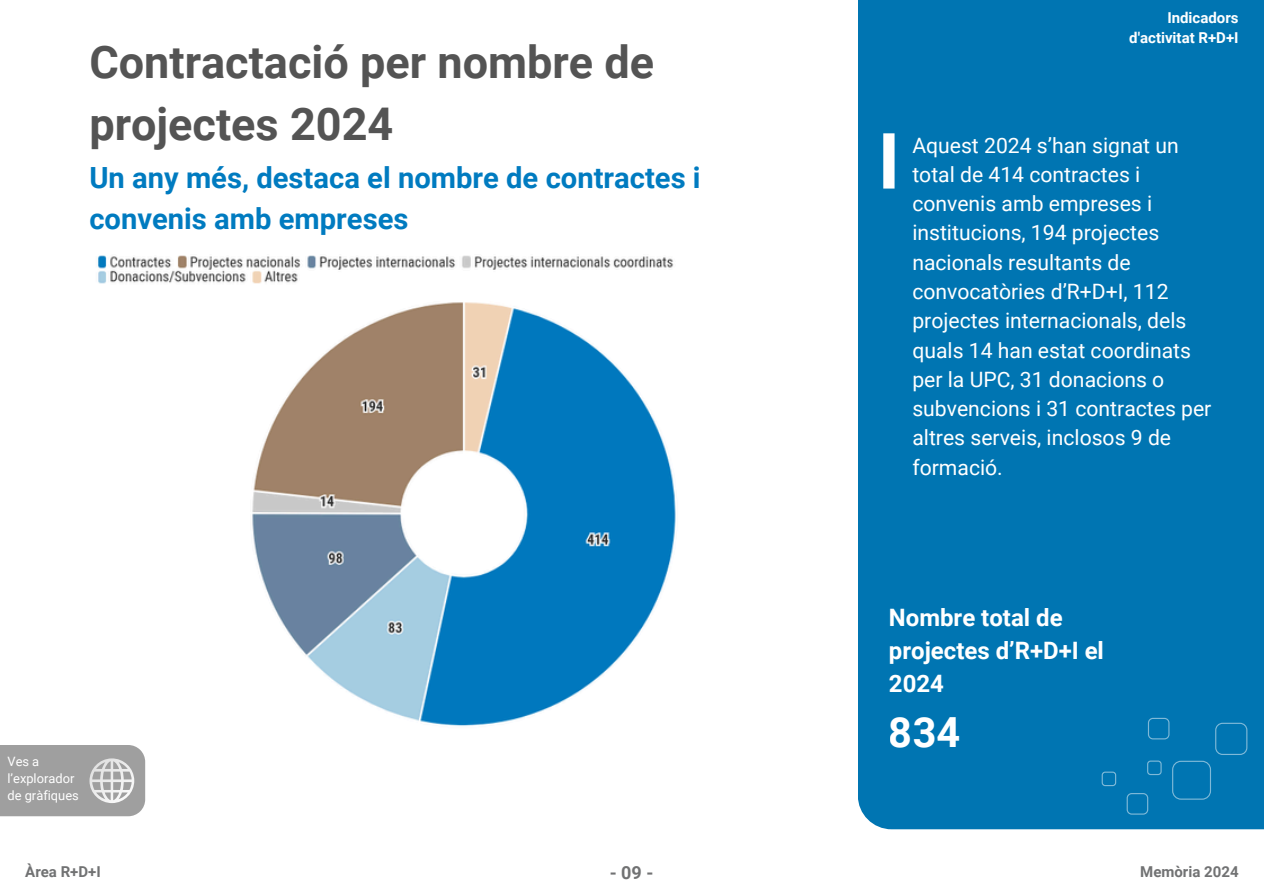
<style>
.page{position:relative;width:1264px;height:894px;background:#fff}
.page>*{position:absolute;margin:0;border:0;box-sizing:border-box;transform-origin:0 0}
.t1{font:700 45px/61.9px "Roboto";color:#545454}
.t2{font:700 41.55px "Roboto";color:#fff}
.t3{font:700 29.1px/40.5px "Roboto";color:#007bc0}
.t4{font:700 24px/32.7px "Roboto";color:#fff}
.t5{font:21.15px/29.2px "Roboto";color:#fff}
.t6{font:700 18px "Roboto";color:#717273}
.t7{font:700 15px/20.2px "Roboto";color:#fff;text-align:right}
.t8{font:700 15px "Roboto";color:#717273}
.t9{font:12.9px/17.1px "Roboto";color:#fff}
</style>
<div class="page">
<div style="left:857px;top:0;width:406px;height:829px;background:#0075b2"></div>
<svg style="left:1147px;top:717px;width:22px;height:22px"></svg>
<svg style="left:1172px;top:760px;width:38px;height:39px"></svg>
<svg style="left:1215px;top:722px;width:32px;height:32px"></svg>
<svg style="left:1147px;top:760px;width:14px;height:14px"></svg>
<svg style="left:1126px;top:793px;width:22px;height:21px"></svg>
<svg style="left:1101px;top:771px;width:15px;height:14px"></svg>
<div style="left:883px;top:133px;width:11px;height:55px;background:#fff"></div>
<div style="left:0;top:744px;width:145px;height:72px;background:#9f9f9f"></div>
<svg style="left:89px;top:758px;width:45px;height:45px"></svg>
<img style="left:98px;top:255px;width:578px;height:471px">
<h1 class="t1" style="left:89px;top:32px;width:566px">Contractació per nombre de projectes 2024</h1>
<h3 class="t3" style="left:89px;top:158px;width:613px">Un any més, destaca el nombre de contractes i convenis amb empreses</h3>
<p class="t9" style="left:8px;top:752px;width:73px">Ves a l’explorador de gràfiques</p>
<p class="t7" style="left:1129px;top:7px;width:111px">Indicadors d'activitat R+D+I</p>
<p class="t5" style="left:912px;top:131px;width:300px">Aquest 2024 s’han signat un total de 414 contractes i convenis amb empreses i institucions, 194 projectes nacionals resultants de convocatòries d’R+D+I, 112 projectes internacionals, dels quals 14 han estat coordinats per la UPC, 31 donacions o subvencions i 31 contractes per altres serveis, inclosos 9 de formació.</p>
<p class="t4" style="left:888px;top:601px;width:216px">Nombre total de projectes d’R+D+I el<br>2024</p>
<h2 class="t2" style="left:888px;top:708px;width:73px">834</h2>
<p class="t8" style="left:25px;top:862px;width:77px">Àrea R+D+I</p>
<p class="t6" style="left:609px;top:862px;width:45px">- 09 -</p>
<p class="t8" style="left:1140px;top:862px;width:100px">Memòria 2024</p>
</div>
